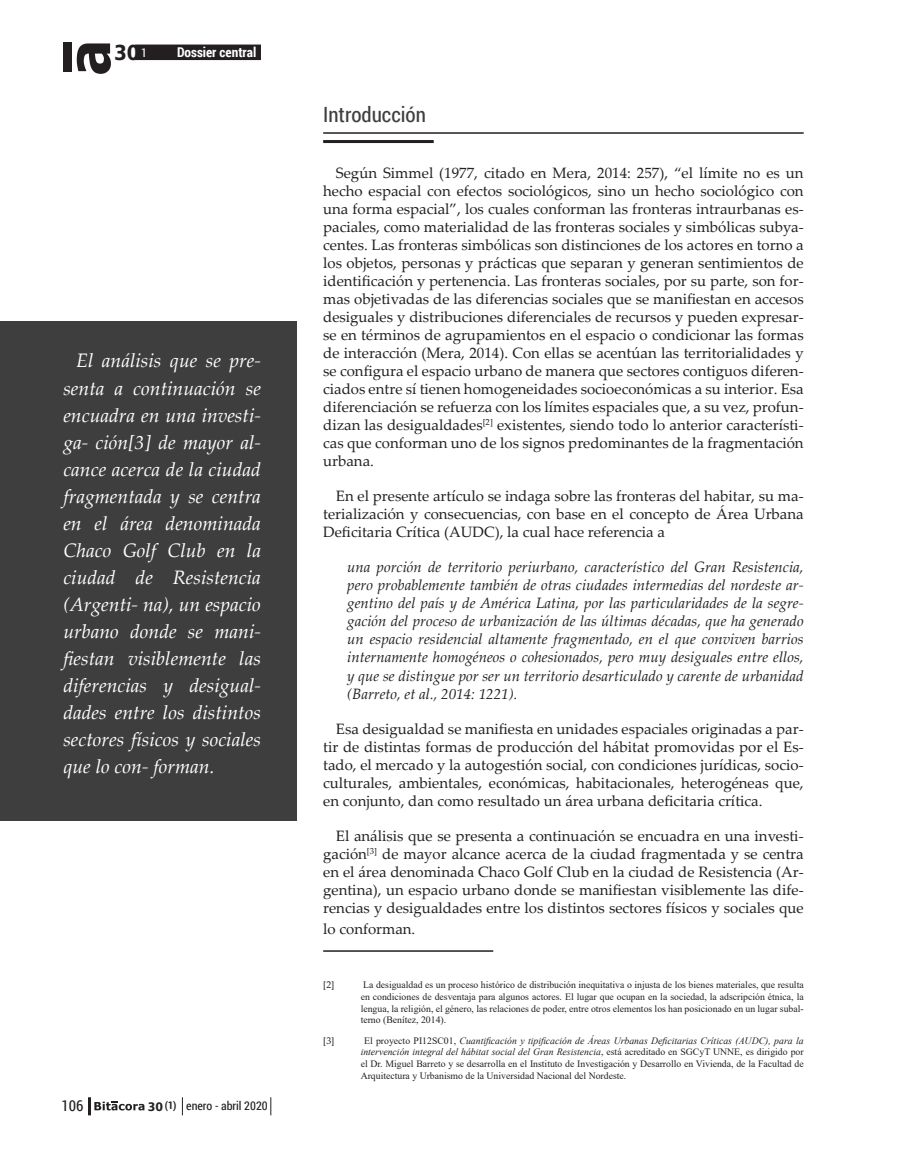
<style>
.page{position:relative;width:910px;height:1166px;background:#fff}
.page>*{position:absolute;margin:0;border:0;box-sizing:border-box;transform-origin:0 0}
.SubTITULO{font:21px "Roboto Condensed";color:#3e3e3f}
.t1{font:700 20.7px "DejaVu Sans Condensed";color:#231f20}
.DESTACADo_intro{font:italic 19.5px/27px "Palatino Linotype";color:#fff;text-align:justify}
.CorridoGRAL{font:15px/18px "Palatino Linotype";color:#231f20;text-align:justify}
.DESTACADOintext{font:italic 15px/18px "Palatino Linotype";color:#231f20;text-align:justify}
.t2{font:15px "Roboto Condensed";color:#231f20}
.t3{font:700 13.5px "Roboto Condensed";color:#fff}
.t4{font:12px "Roboto Condensed";color:#231f20}
.Foot_NoteText{font:9.75px/11.7px "Times New Roman";color:#231f20;text-align:justify}
.Foot_NoteText-2{font:9.75px "Palatino Linotype";color:#231f20}
.s1{font-family:"Roboto Condensed";font-weight:400;font-size:12px;color:#fff}
.s2{font-family:"DejaVu Sans Condensed";font-weight:700;font-size:11.7px}
.s3{font-weight:700;font-size:10.5px}
.s4{font-style:italic}
</style>
<div class="page">
<hr style="left:88px;top:1096px;width:3px;height:18px;background:#231f20">
<svg style="left:94px;top:1101px;width:50px;height:9px"></svg>
<div style="left:135px;top:45px;width:126px;height:15px;background:#231f20"></div>
<div style="left:63px;top:43px;width:9px;height:29px;background:#231f20"></div>
<svg style="left:77px;top:43px;width:34px;height:31px"></svg>
<svg style="left:182px;top:1097px;width:1px;height:17px"></svg>
<svg style="left:270px;top:1097px;width:1px;height:17px"></svg>
<hr style="left:323px;top:132px;width:481px;height:2px;background:#231f20">
<hr style="left:323px;top:140px;width:111px;height:3px;background:#231f20">
<hr style="left:323px;top:950px;width:170px;height:1px;background:#231f20">
<div style="left:0;top:321px;width:297px;height:499px;background:#3e3e3f"></div>
<h2 class="t1" style="left:114px;top:35px;width:35px">30<span class="s1">1</span></h2>
<p class="t3" style="left:177px;top:43px;width:81px">Dossier central</p>
<p class="DESTACADo_intro" style="left:63px;top:346px;width:199px;text-indent:13px">El análisis que se pre&shy;senta a continuación se encuadra en una investi&shy;ga- ción[3] de mayor al&shy;cance acerca de la ciudad fragmentada y se centra en el área denominada Chaco Golf Club en la ciudad de Resistencia (Argenti- na), un espacio urbano donde se mani&shy;fiestan visiblemente las diferencias y desigual&shy;dades entre los distintos sectores físicos y sociales que lo con- forman.</p>
<p class="t2" style="left:62px;top:1095px;width:23px">106</p>
<p class="t4" style="left:148px;top:1097px;width:121px"><span class="s2">30</span><span class="s3">(1)</span> enero - abril 2020</p>
<p class="SubTITULO" style="left:323px;top:100px;width:116px">Introducción<sup>[1]</sup></p>
<p class="CorridoGRAL" style="left:323px;top:163px;width:482px;text-indent:13px">Según Simmel (1977, citado en Mera, 2014: 257), “el límite no es un hecho espacial con efectos sociológicos, sino un hecho sociológico con una forma espacial”, los cuales conforman las fronteras intraurbanas es&shy;paciales, como materialidad de las fronteras sociales y simbólicas subya&shy;centes. Las fronteras simbólicas son distinciones de los actores en torno a los objetos, personas y prácticas que separan y generan sentimientos de identificación y pertenencia. Las fronteras sociales, por su parte, son for&shy;mas objetivadas de las diferencias sociales que se manifiestan en accesos desiguales y distribuciones diferenciales de recursos y pueden expresar&shy;se en términos de agrupamientos en el espacio o condicionar las formas de interacción (Mera, 2014). Con ellas se acentúan las territorialidades y se configura el espacio urbano de manera que sectores contiguos diferen&shy;ciados entre sí tienen homogeneidades socioeconómicas a su interior. Esa diferenciación se refuerza con los límites espaciales que, a su vez, profun&shy;dizan las desigualdades<sup>[2]</sup> existentes, siendo todo lo anterior característi&shy;cas que conforman uno de los signos predominantes de la fragmentación urbana.</p>
<p class="CorridoGRAL" style="left:323px;top:486px;width:482px;text-indent:13px">En el presente artículo se indaga sobre las fronteras del habitar, su ma&shy;terialización y consecuencias, con base en el concepto de Área Urbana Deficitaria Crítica (AUDC), la cual hace referencia a</p>
<p class="DESTACADOintext" style="left:347px;top:557px;width:458px">una porción de territorio periurbano, característico del Gran Resistencia, pero probablemente también de otras ciudades intermedias del nordeste ar&shy;gentino del país y de América Latina, por las particularidades de la segre&shy;gación del proceso de urbanización de las últimas décadas, que ha generado un espacio residencial altamente fragmentado, en el que conviven barrios internamente homogéneos o cohesionados, pero muy desiguales entre ellos, y que se distingue por ser un territorio desarticulado y carente de urbanidad (Barreto, et al., 2014: 1221).</p>
<p class="CorridoGRAL" style="left:323px;top:718px;width:482px;text-indent:13px">Esa desigualdad se manifiesta en unidades espaciales originadas a par&shy;tir de distintas formas de producción del hábitat promovidas por el Es&shy;tado, el mercado y la autogestión social, con condiciones jurídicas, socio&shy;culturales, ambientales, económicas, habitacionales, heterogéneas que, en conjunto, dan como resultado un área urbana deficitaria crítica.</p>
<p class="CorridoGRAL" style="left:323px;top:825px;width:482px;text-indent:13px">El análisis que se presenta a continuación se encuadra en una investi&shy;gación<sup>[3]</sup> de mayor alcance acerca de la ciudad fragmentada y se centra en el área denominada Chaco Golf Club en la ciudad de Resistencia (Ar&shy;gentina), un espacio urbano donde se manifiestan visiblemente las dife&shy;rencias y desigualdades entre los distintos sectores físicos y sociales que</p>
<p class="CorridoGRAL" style="left:323px;top:918px;width:94px">lo conforman.</p>
<p class="Foot_NoteText-2" style="left:323px;top:977px;width:13px">[2]</p>
<p class="Foot_NoteText" style="left:361px;top:978px;width:445px">La desigualdad es un proceso histórico de distribución inequitativa o injusta de los bienes materiales, que resulta en condiciones de desventaja para algunos actores. El lugar que ocupan en la sociedad, la adscripción étnica, la lengua, la religión, el género, las relaciones de poder, entre otros elementos los han posicionado en un lugar subal&shy;terno (Benítez, 2014).</p>
<p class="Foot_NoteText-2" style="left:323px;top:1033px;width:13px">[3]</p>
<p class="Foot_NoteText" style="left:361px;top:1033px;width:444px;text-indent:3px">El proyecto PI12SC01, <span class="s4">Cuantificación y tipificación de Áreas Urbanas Deficitarias Críticas (AUDC), para la intervención integral del hábitat social del Gran Resistencia</span>, está acreditado en SGCyT UNNE, es dirigido por el Dr. Miguel Barreto y se desarrolla en el Instituto de Investigación y Desarrollo en Vivienda, de la Facultad de Arquitectura y Urbanismo de la Universidad Nacional del Nordeste.</p>
</div>
